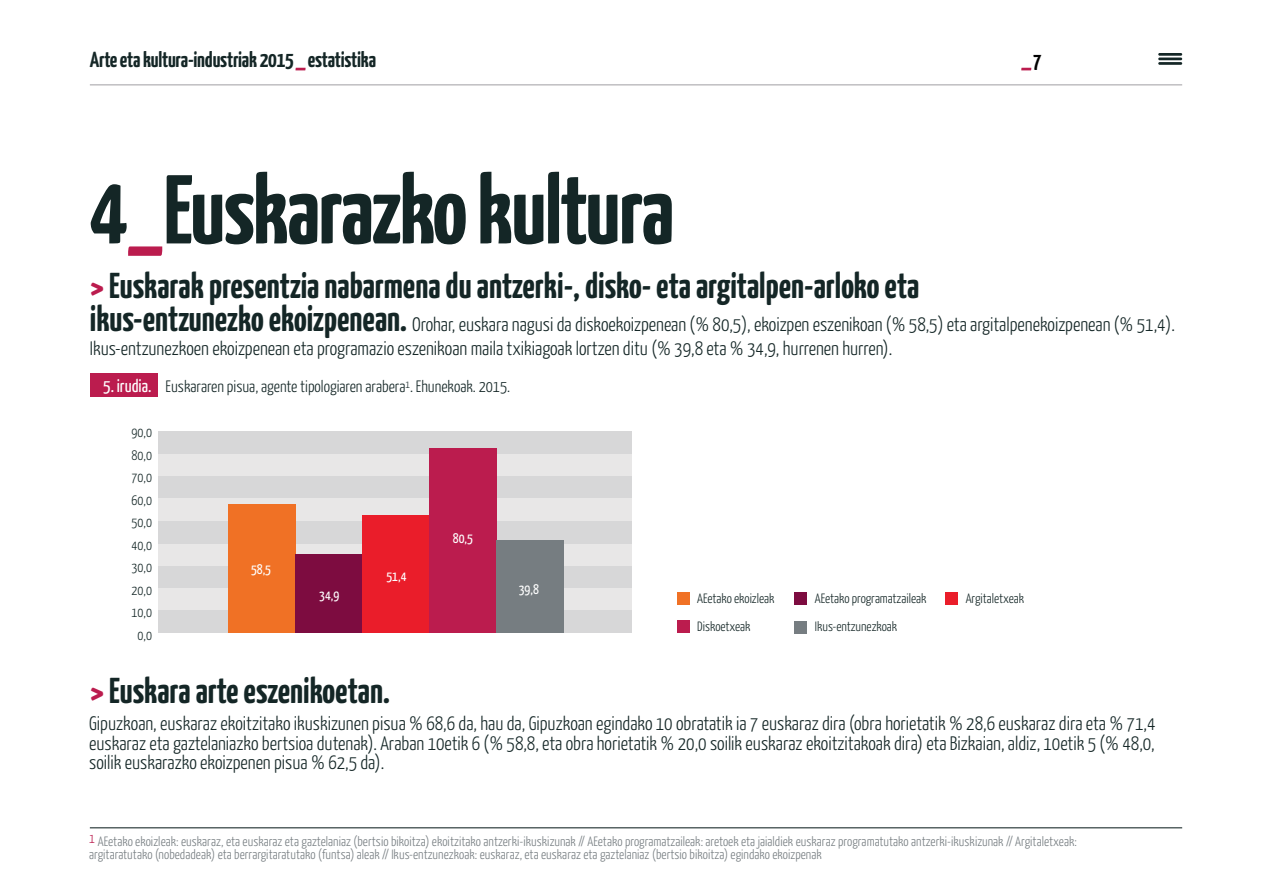
<style>
.page{position:relative;width:1263px;height:893px;background:#fff}
.page>*{position:absolute;margin:0;border:0;box-sizing:border-box;transform-origin:0 0}
.t1{font:700 97.5px "Yanone Kaffeesatz";letter-spacing:-.02em;color:#142626}
.t2{font:700 36px "Yanone Kaffeesatz";color:#142626}
.t3{font:700 21.75px "Yanone Kaffeesatz";letter-spacing:-.01em;color:#142626}
.t4{font:700 21.75px "Yanone Kaffeesatz";color:#000}
.t5{font:300 19.5px/19.5px "Yanone Kaffeesatz";color:#142626}
.t6{font:300 16.5px "Yanone Kaffeesatz";color:#142626}
.t7{font:13.95px "Yanone Kaffeesatz";color:#fff}
.t8{font:300 13.8px/22.5px "Yanone Kaffeesatz";color:#142626;text-align:center}
.t9{font:300 13.5px/13.5px "Yanone Kaffeesatz";letter-spacing:.005em;color:#767d81}
.t10{font:300 13.5px "Yanone Kaffeesatz";color:#142626}
.s1{color:#bb1c4e}
.s2{font-weight:700;font-size:36px}
.s3{font-weight:400;font-size:18px;color:#fff}
</style>
<div class="page">
<svg style="left:1021px;top:68px;width:10px;height:2px"></svg>
<svg style="left:296px;top:68px;width:10px;height:2px"></svg>
<hr style="left:90px;top:84px;width:1092px;height:1px;background:#a6a4a8">
<hr style="left:1158px;top:53px;width:24px;height:3px;background:#142626">
<hr style="left:1158px;top:58px;width:24px;height:2px;background:#142626">
<hr style="left:1158px;top:62px;width:24px;height:3px;background:#142626">
<div style="left:91px;top:373px;width:67px;height:24px;background:#bb1c4e"></div>
<div style="left:158px;top:454px;width:473px;height:22px;background:#e8e7e7"></div>
<div style="left:158px;top:566px;width:473px;height:22px;background:#d7d7d8"></div>
<div style="left:158px;top:476px;width:473px;height:23px;background:#d7d7d8"></div>
<div style="left:158px;top:588px;width:473px;height:23px;background:#e8e7e7"></div>
<div style="left:158px;top:499px;width:473px;height:22px;background:#e8e7e7"></div>
<div style="left:158px;top:610px;width:473px;height:23px;background:#d7d7d8"></div>
<div style="left:158px;top:432px;width:473px;height:22px;background:#d7d7d8"></div>
<div style="left:158px;top:543px;width:473px;height:23px;background:#e8e7e7"></div>
<div style="left:158px;top:521px;width:473px;height:23px;background:#d7d7d8"></div>
<div style="left:229px;top:504px;width:67px;height:129px;background:#f07125"></div>
<div style="left:296px;top:554px;width:67px;height:79px;background:#7d0c40"></div>
<div style="left:363px;top:516px;width:67px;height:117px;background:#ea1d2a"></div>
<div style="left:429px;top:449px;width:68px;height:184px;background:#bb1c4e"></div>
<div style="left:496px;top:541px;width:67px;height:92px;background:#767d81"></div>
<div style="left:677px;top:592px;width:12px;height:13px;background:#f07125"></div>
<div style="left:945px;top:592px;width:13px;height:13px;background:#ea1d2a"></div>
<div style="left:794px;top:592px;width:13px;height:13px;background:#7d0c40"></div>
<div style="left:677px;top:620px;width:12px;height:13px;background:#bb1c4e"></div>
<div style="left:794px;top:621px;width:13px;height:12px;background:#767d81"></div>
<hr style="left:90px;top:827px;width:1092px;height:1px;background:#142626">
<p class="t3" style="left:90px;top:46px;width:288px">Arte eta kultura-industriak 2015 estatistika</p>
<p class="t4" style="left:1033px;top:47px;width:10px">7</p>
<h1 class="t1" style="left:89px;top:150px;width:587px">4<span class="s1">_</span>Euskarazko kultura</h1>
<h2 class="t2" style="left:90px;top:263px;width:831px"><span class="s1">&gt;</span> Euskarak presentzia nabarmena du antzerki-, disko- eta argitalpen-arloko eta</h2>
<p class="t5" style="left:90px;top:311px;width:1086px;line-height:24px"><span class="s2">ikus-entzunezko ekoizpenean.</span> Orohar, euskara nagusi da diskoekoizpenean (% 80,5), ekoizpen eszenikoan (% 58,5) eta argitalpenekoizpenean (% 51,4).<br>Ikus-entzunezkoen ekoizpenean eta programazio eszenikoan maila txikiagoak lortzen ditu (% 39,8 eta % 34,9, hurrenen hurren).</p>
<p class="t6" style="left:103px;top:377px;width:408px"><span class="s3">5. irudia.</span> Euskararen pisua, agente tipologiaren arabera<sup>1</sup>. Ehunekoak. 2015.</p>
<p class="t8" style="left:132px;top:421px;width:22px">90,0<br>80,0<br>70,0<br>60,0<br>50,0<br>40,0<br>30,0<br>20,0<br>10,0<br>0,0</p>
<p class="t7" style="left:453px;top:529px;width:22px">80,5</p>
<p class="t7" style="left:251px;top:560px;width:22px">58,5</p>
<p class="t7" style="left:386px;top:568px;width:22px">51,4</p>
<p class="t7" style="left:319px;top:587px;width:22px">34,9</p>
<p class="t7" style="left:519px;top:581px;width:22px">39,8</p>
<h2 class="t2" style="left:90px;top:668px;width:302px"><span class="s1">&gt;</span> Euskara arte eszenikoetan.</h2>
<p class="t10" style="left:697px;top:590px;width:79px">AEetako ekoizleak</p>
<p class="t10" style="left:815px;top:590px;width:113px">AEetako programatzaileak</p>
<p class="t10" style="left:966px;top:590px;width:60px">Argitaletxeak</p>
<p class="t10" style="left:697px;top:618px;width:55px">Diskoetxeak</p>
<p class="t10" style="left:815px;top:618px;width:84px">Ikus-entzunezkoak</p>
<p class="t5" style="left:89px;top:713px;width:1068px;text-align:justify">Gipuzkoan, euskaraz ekoitzitako ikuskizunen pisua % 68,6 da, hau da, Gipuzkoan egindako 10 obratatik ia 7 euskaraz dira (obra horietatik % 28,6 euskaraz dira eta % 71,4 euskaraz eta gaztelaniazko bertsioa dutenak). Araban 10etik 6 (% 58,8, eta obra horietatik % 20,0 soilik euskaraz ekoitzitakoak dira) eta Bizkaian, aldiz, 10etik 5 (% 48,0, soilik euskarazko ekoizpenen pisua % 62,5 da).</p>
<p class="t9" style="left:89px;top:834px;width:989px"><sup>1</sup> AEetako ekoizleak: euskaraz, eta euskaraz eta gaztelaniaz (bertsio bikoitza) ekoitzitako antzerki-ikuskizunak // AEetako programatzaileak: aretoek eta jaialdiek euskaraz programatutako antzerki-ikuskizunak // Argitaletxeak: argitaratutako (nobedadeak) eta berrargitaratutako (funtsa) aleak // Ikus-entzunezkoak: euskaraz, eta euskaraz eta gaztelaniaz (bertsio bikoitza) egindako ekoizpenak</p>
</div>
